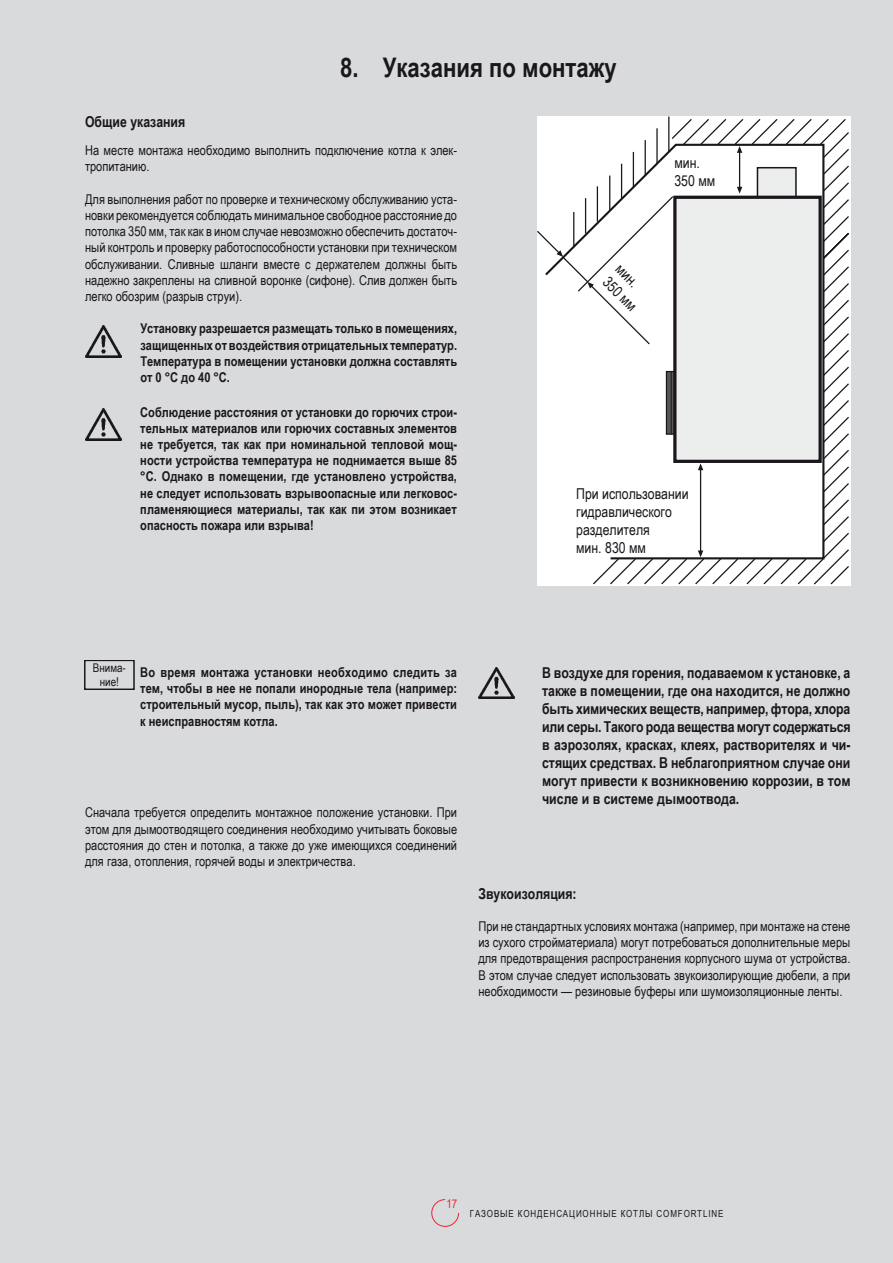
<style>
.page{position:relative;width:893px;height:1263px;background:#d9dadb}
.page>*{position:absolute;margin:0;border:0;box-sizing:border-box;transform-origin:0 0}
.t1{font:700 27px "Arial Narrow";color:#1a171c}
.t2{font:700 15px/18px "Arial Narrow";color:#1a171c;text-align:justify}
.t3{font:15px/18px "Arial Narrow";color:#1a171c}
.t4{font:13.5px/16.2px "Arial Narrow";color:#1a171c;text-align:justify}
.t5{font:700 13.5px/16.2px "Arial Narrow";color:#1a171c;text-align:justify}
.t6{font:12px/14.4px "Arial Narrow";color:#1a171c;text-align:center}
.t7{font:12px "Arial Narrow";color:#e42934}
.t8{font:9.75px "Arial Narrow";letter-spacing:.09em;color:#1a171c}
</style>
<div class="page">
<svg style="left:431px;top:1199px;width:28px;height:28px"></svg>
<div style="left:537px;top:116px;width:313px;height:469px;background:#fff"></div>
<svg style="left:593px;top:116px;width:256px;height:469px"></svg>
<svg style="left:537px;top:231px;width:6px;height:7px"></svg>
<svg style="left:543px;top:143px;width:282px;height:417px"></svg>
<hr style="left:739px;top:151px;width:1px;height:37px;background:#1a171c">
<svg style="left:737px;top:187px;width:5px;height:7px"></svg>
<svg style="left:737px;top:146px;width:5px;height:7px"></svg>
<hr style="left:700px;top:469px;width:1px;height:83px;background:#1a171c">
<svg style="left:698px;top:550px;width:5px;height:7px"></svg>
<svg style="left:698px;top:463px;width:5px;height:7px"></svg>
<img style="left:85px;top:325px;width:36px;height:32px">
<img style="left:85px;top:409px;width:36px;height:31px">
<div style="left:85px;top:660px;width:49px;height:29px;border:2px solid #1a171c"></div>
<img style="left:478px;top:667px;width:37px;height:32px">
<p class="t2" style="left:85px;top:112px;width:102px">Общие указания</p>
<h1 class="t1" style="left:340px;top:47px;width:278px">8. Указания по монтажу</h1>
<p class="t4" style="left:85px;top:142px;width:374px">На месте монтажа необходимо выполнить подключение котла к элек&shy;тропитанию.</p>
<p class="t4" style="left:85px;top:190px;width:374px">Для выполнения работ по проверке и техническому обслуживанию уста&shy;новки рекомендуется соблюдать минимальное свободное расстояние до потолка 350 мм, так как в ином случае невозможно обеспечить достаточ&shy;ный контроль и проверку работоспособности установки при техническом обслуживании. Сливные шланги вместе с держателем должны быть надежно закреплены на сливной воронке (сифоне). Слив должен быть легко обозрим (разрыв струи).</p>
<p class="t5" style="left:140px;top:320px;width:318px">Установку разрешается размещать только в помещениях, защищенных от воздействия отрицательных температур.<br>Температура в помещении установки должна составлять от 0 °C до 40 °C.</p>
<p class="t3" style="left:625px;top:260px;width:42px;rotate:45deg">мин.<br>350 мм</p>
<p class="t3" style="left:674px;top:153px;width:42px">мин.<br>350 мм</p>
<p class="t5" style="left:140px;top:403px;width:318px">Соблюдение расстояния от установки до горючих строи&shy;тельных материалов или горючих составных элементов не требуется, так как при номинальной тепловой мощ&shy;ности устройства температура не поднимается выше 85 °C. Однако в помещении, где установлено устройства, не следует использовать взрывоопасные или легковос&shy;пламеняющиеся материалы, так как пи этом возникает опасность пожара или взрыва!</p>
<p class="t3" style="left:576px;top:484px;width:114px">При использовании гидравлического разделителя<br>мин. 830 мм</p>
<p class="t6" style="left:93px;top:660px;width:35px">Внима&shy;ние!</p>
<p class="t2" style="left:542px;top:663px;width:310px">В воздухе для горения, подаваемом к установке, а также в помещении, где она находится, не должно быть химических веществ, например, фтора, хлора или серы. Такого рода вещества могут содержаться в аэрозолях, красках, клеях, растворителях и чи&shy;стящих средствах. В неблагоприятном случае они могут привести к возникновению коррозии, в том числе и в системе дымоотвода.</p>
<p class="t5" style="left:140px;top:663px;width:318px">Во время монтажа установки необходимо следить за тем, чтобы в нее не попали инородные тела (например: строительный мусор, пыль), так как это может привести к неисправностям котла.</p>
<p class="t4" style="left:85px;top:804px;width:374px">Сначала требуется определить монтажное положение установки. При этом для дымоотводящего соединения необходимо учитывать боковые расстояния до стен и потолка, а также до уже имеющихся соединений для газа, отопления, горячей воды и электричества.</p>
<p class="t2" style="left:478px;top:883px;width:100px">Звукоизоляция:</p>
<p class="t4" style="left:478px;top:917px;width:374px">При не стандартных условиях монтажа (например, при монтаже на стене из сухого стройматериала) могут потребоваться дополнительные меры для предотвращения распространения корпусного шума от устройства.<br>В этом случае следует использовать звукоизолирующие дюбели, а при необходимости — резиновые буферы или шумоизоляционные ленты.</p>
<p class="t7" style="left:446px;top:1195px;width:12px">17</p>
<p class="t8" style="left:470px;top:1206px;width:255px">ГАЗОВЫЕ КОНДЕНСАЦИОННЫЕ КОТЛЫ COMFORTLINE</p>
</div>
